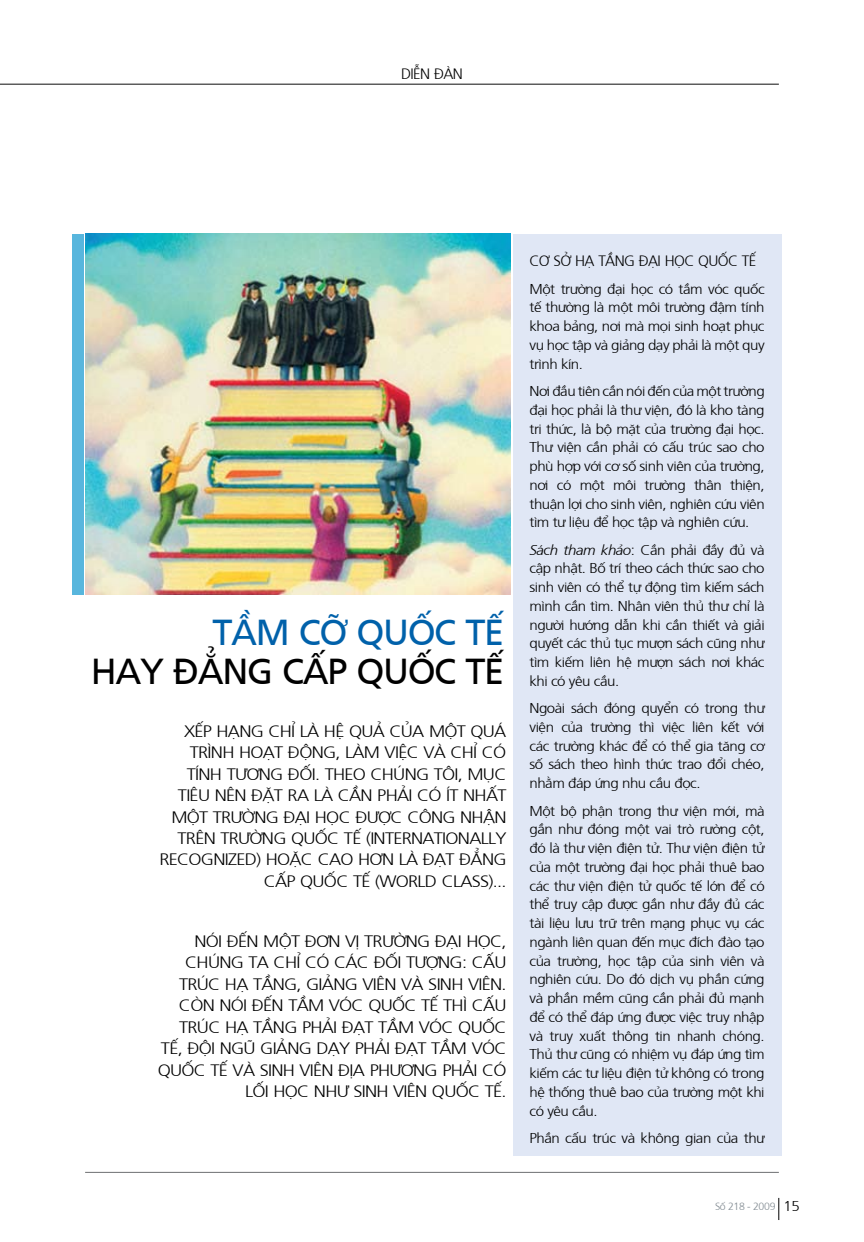
<style>
.page{position:relative;width:864px;height:1242px;background:#fff}
.page>*{position:absolute;margin:0;border:0;box-sizing:border-box;transform-origin:0 0}
.t1{font:36px "Frutiger";letter-spacing:.07em;color:#000}
.t2{font:36px "Frutiger";letter-spacing:.125em;color:#0061aa}
.t3{font:300 16.5px/21.5px "Frutiger";letter-spacing:.07em;color:#000;scale:1.1 1}
.t4{font:300 16.5px "Frutiger";letter-spacing:.015em;color:#000;scale:1.1 1}
.t5{font:300 16.5px "Frutiger";letter-spacing:.1em;color:#000;scale:1.1 1}
.t6{font:300 16.5px "Frutiger";letter-spacing:.125em;color:#000;scale:1.1 1}
.t7{font:300 16.5px "Frutiger";letter-spacing:.045em;color:#000;scale:1.1 1}
.t8{font:300 15px "Frutiger";letter-spacing:-.04em;color:#000}
.t9{font:300 14.25px/18.8px "Frutiger";letter-spacing:-.03em;color:#000;text-align:justify;scale:1.05 1}
.t10{font:300 10.5px "Frutiger";letter-spacing:-.03em;color:#828b92}
.s1{font-style:italic}
.s2{font-size:14.25px;color:#000}
</style>
<div class="page">
<div style="left:72px;top:234px;width:12px;height:360px;background:#58b6dd"></div>
<div style="left:513px;top:234px;width:268px;height:921px;background:#e0e7f5"></div>
<img style="left:85px;top:234px;width:425px;height:360px">
<hr style="left:0;top:84px;width:778px;height:1px;background:#0d0c0d">
<hr style="left:85px;top:1172px;width:693px;height:1px;background:#6d6f71">
<svg style="left:778px;top:1198px;width:1px;height:22px"></svg>
<p class="t8" style="left:401px;top:64px;width:63px">DIỄN ĐÀN</p>
<h1 class="t2" style="left:212px;top:607px;width:293px">TẦM CỠ QUỐC TẾ</h1>
<h1 class="t1" style="left:91px;top:646px;width:414px">HAY ĐẲNG CẤP QUỐC TẾ</h1>
<p class="t3" style="left:184px;top:719px;width:198px">Xếp hạng ch ỉ là hệ quả của</p>
<p class="t3" style="left:429px;top:719px;width:69px">một quá</p>
<p class="t4" style="left:190px;top:741px;width:289px">trình hoạt động, làm việc và chỉ có</p>
<p class="t5" style="left:187px;top:762px;width:288px">tính tương đối. Theo ch úng tôi, mục</p>
<p class="t4" style="left:178px;top:784px;width:192px">tiêu nên đặt ra là cần phả</p>
<p class="t3" style="left:408px;top:783px;width:59px">i có ít nhất</p>
<p class="t3" style="left:171px;top:805px;width:139px">một trường đại học</p>
<p class="t3" style="left:355px;top:805px;width:59px">đượccông</p>
<p class="t3" style="left:460px;top:805px;width:41px">nhận</p>
<p class="t4" style="left:177px;top:826px;width:223px">trên trường quốc tế (inte rnat</p>
<p class="t3" style="left:442px;top:826px;width:24px">ionally</p>
<p class="t4" style="left:159px;top:848px;width:304px">rec ogn ized) hoặc cao hơn là đạt đẳng</p>
<p class="t6" style="left:263px;top:869px;width:171px">cấp quốc tế (world class</p>
<p class="t3" style="left:488px;top:869px;width:18px">)...</p>
<p class="t3" style="left:185px;top:929px;width:293px;text-indent:9px">Nói đến một đơn vị trường đại học, chúng ta chỉ có các</p>
<p class="t3" style="left:373px;top:950px;width:122px">đối tượng : cấu</p>
<p class="t7" style="left:179px;top:972px;width:142px">trúc hạ tầng , giảng</p>
<p class="t3" style="left:179px;top:972px;width:299px;text-align:justify;text-indent:183px">viên và sinh viên.<br>Còn nói đến tầm vóc quốc tế thì cấu trúc hạ tầng phả</p>
<p class="t5" style="left:333px;top:1015px;width:155px">i đạt tầm vóc quốc</p>
<p class="t3" style="left:161px;top:1036px;width:116px">tế, đội ng ũ giảng</p>
<p class="t3" style="left:316px;top:1036px;width:46px">dạy phả</p>
<p class="t3" style="left:386px;top:1036px;width:107px">i đạt tầm vóc</p>
<p class="t3" style="left:158px;top:1058px;width:203px">quốc tế và sinh viên địa phư</p>
<p class="t3" style="left:400px;top:1058px;width:48px">ơng phả</p>
<p class="t3" style="left:473px;top:1058px;width:32px">i có</p>
<p class="t3" style="left:245px;top:1079px;width:74px">lối học như</p>
<p class="t4" style="left:353px;top:1079px;width:141px">sinh viên quốc tế.</p>
<p class="t8" style="left:529px;top:251px;width:77px">Cơ sởhạtầng</p>
<p class="t8" style="left:638px;top:251px;width:34px">đạ i học</p>
<p class="t8" style="left:698px;top:251px;width:50px">quốc tế</p>
<p class="t9" style="left:529px;top:278px;width:225px">Một trường đại học có tầm vóc quốc tế thường là một môi trường đậm tính khoa bảng, nơi mà mọi sinh hoạt phục vụ học tập và giảng dạy phải là một quy trình kín.</p>
<p class="t9" style="left:529px;top:381px;width:225px">Nơi đầu tiên cầ n nói đến của một trường đại học phải là thư viện, đó là kho tàng tri thức, là bộ mặt của trường đại học.<br>Thư viện cần phải có cấu trúc sao cho phù hợp với cơ số sinh viên của trường, nơi có một môi trường thân thiện, thuận lợi cho sinh viên, nghiên cứu viên tìm tư liệu để học tập và nghiên cứu.</p>
<p class="t9" style="left:529px;top:539px;width:225px"><span class="s1">Sách tham khảo</span>: Cần phải đầy đủ và cập nhật. Bố trí theo cách thức sao cho sinh viên có thể tự động tìm kiếm sách mình cần tìm. Nhân viên thủ thư chỉ là người hướng dẫn khi cần thiết và giải quyết các thủ tục mượn sách cũng như tìm kiếm liên hệ mượn sách nơi khác khi có yêu cầu.</p>
<p class="t9" style="left:529px;top:698px;width:225px">Ngoài sách đóng quyển có trong thư viện của trường thì việc liên kết với các trường khác để có thể gia tăng cơ số sách theo hình thức trao đổi chéo, nhằm đáp ứng nhu cầu đọc.</p>
<p class="t9" style="left:529px;top:800px;width:225px">Một bộ phận trong thư viện mới, mà gần như đóng một vai trò rường cột, đó là thư viện điện tử. Thư viện điện tử của một trường đại học phải thuê bao các thư viện điện tử quốc tế lớn để có thể truy cập được gần như đầy đủ các tài liệu lưu trữ trên mạng phục vụ các ngành liên quan đến mục đích đào tạo của trường, học tập của sinh viên và nghiên cứu. Do đó dịch vụ phần cứng và phần mềm cũng cần phải đủ mạnh để có thể đáp ứng được việc truy nhập và truy xuất thông tin nhanh chóng.<br>Thủ thư cũng có nhiệm vụ đáp ứng tìm kiếm các tư liệu điện tử không có trong hệ thống thuê bao của trường một khi có yêu cầu.</p>
<p class="t9" style="left:529px;top:1127px;width:225px">Phần cấu trúc và không gian của thư</p>
<p class="t10" style="left:714px;top:1198px;width:86px">Số 218 - 2009 <span class="s2">15</span></p>
</div>
